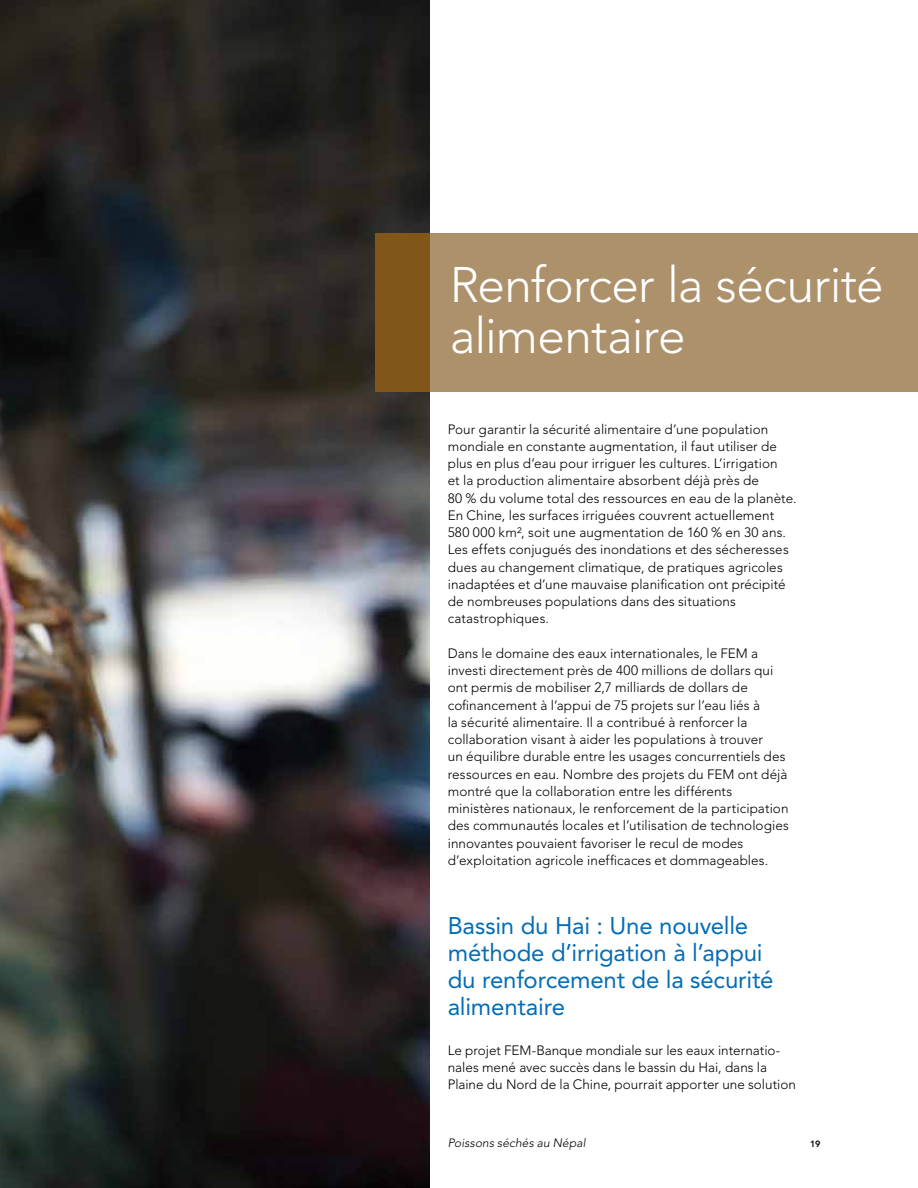
<style>
.page{position:relative;width:918px;height:1188px;background:#fff}
.page>*{position:absolute;margin:0;border:0;box-sizing:border-box;transform-origin:0 0}
.t1{font:300 49.5px/51px "Avenir";letter-spacing:-.015em;color:#fff}
.t2{font:24px/27px "Avenir";letter-spacing:-.01em;color:#036cb6}
.t3{font:300 13.5px/17.2px "Avenir";letter-spacing:.005em;color:#000}
.t4{font:italic 300 12px "Avenir";letter-spacing:.01em;color:#000}
.t5{font:800 9px "Avenir";color:#000}
</style>
<div class="page">
<img style="left:0;top:0;width:430px;height:1188px">
<div style="left:430px;top:233px;width:488px;height:159px;background:#ac916b"></div>
<div style="left:375px;top:233px;width:55px;height:159px;background:#80561b"></div>
<h1 class="t1" style="left:450px;top:259px;width:435px">Renforcer la sécurité alimentaire</h1>
<p class="t3" style="left:448px;top:420px;width:350px">Pour garantir la sécurité alimentaire d’une population mondiale en constante augmentation, il faut utiliser de plus en plus d’eau pour irriguer les cultures. L’irrigation<br>et la production alimentaire absorbent déjà près de<br>80 % du volume total des ressources en eau de la planète.<br>En Chine, les surfaces irriguées couvrent actuellement 580 000 km², soit une augmentation de 160 % en 30 ans.<br>Les effets conjugués des inondations et des sécheresses dues au changement climatique, de pratiques agricoles inadaptées et d’une mauvaise planification ont précipité de nombreuses populations dans des situations catastrophiques.</p>
<p class="t3" style="left:448px;top:644px;width:343px">Dans le domaine des eaux internationales, le FEM a investi directement près de 400 millions de dollars qui ont permis de mobiliser 2,7 milliards de dollars de cofinancement à l’appui de 75 projets sur l’eau liés à<br>la sécurité alimentaire. Il a contribué à renforcer la collaboration visant à aider les populations à trouver<br>un équilibre durable entre les usages concurrentiels des ressources en eau. Nombre des projets du FEM ont déjà montré que la collaboration entre les différents ministères nationaux, le renforcement de la participation des communautés locales et l’utilisation de technologies innovantes pouvaient favoriser le recul de modes d’exploitation agricole inefficaces et dommageables.</p>
<h2 class="t2" style="left:448px;top:912px;width:327px">Bassin du Hai : Une nouvelle méthode d’irrigation à l’appui du renforcement de la sécurité alimentaire</h2>
<p class="t3" style="left:448px;top:1041px;width:350px">Le projet FEM-Banque mondiale sur les eaux internatio&shy;nales mené avec succès dans le bassin du Hai, dans la<br>Plaine du Nord de la Chine, pourrait apporter une solution</p>
<p class="t4" style="left:448px;top:1136px;width:140px">Poissons séchés au Népal</p>
<p class="t5" style="left:810px;top:1139px;width:12px">19</p>
</div>
